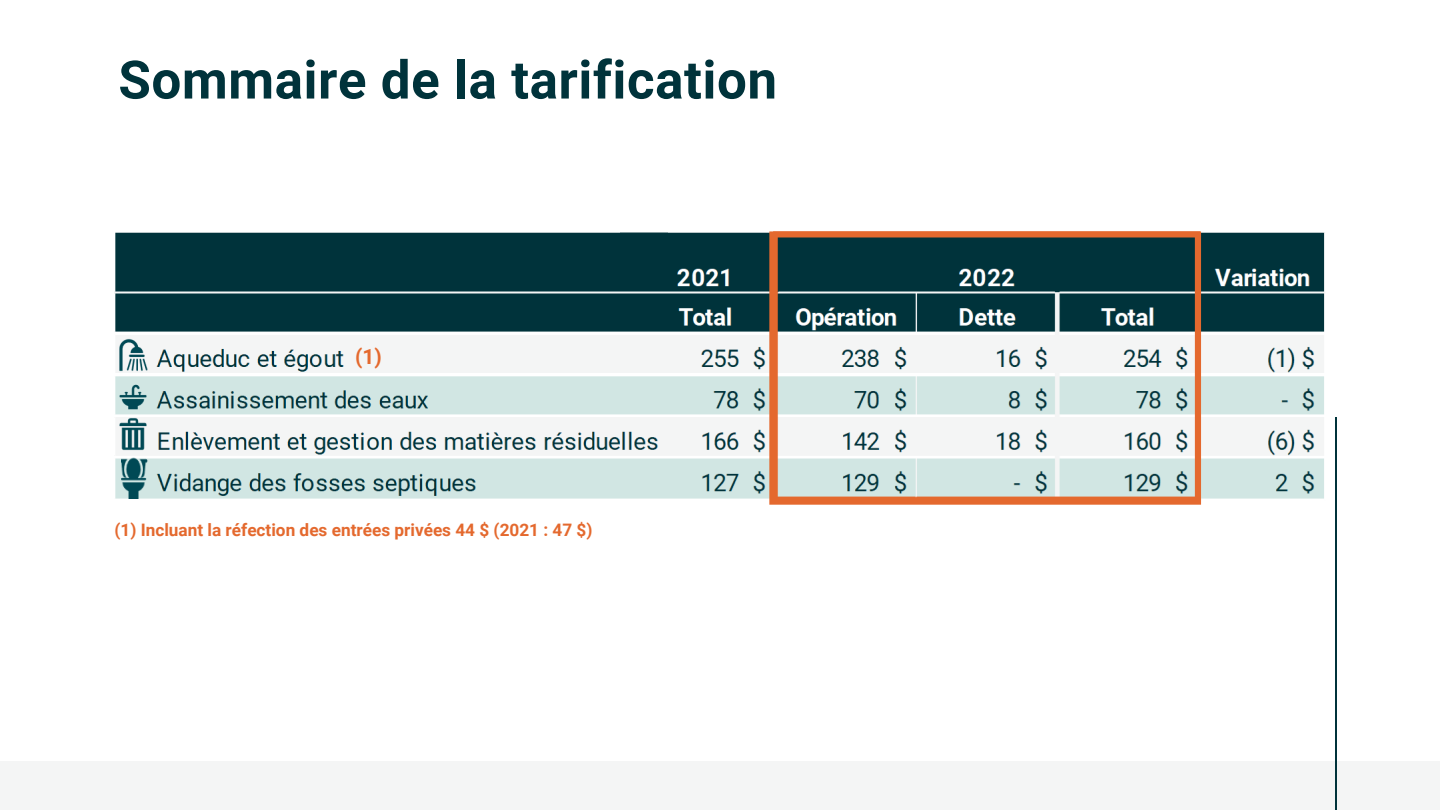
<style>
.page{position:relative;width:1440px;height:810px;background:#fff}
.page>*{position:absolute;margin:0;border:0;box-sizing:border-box;transform-origin:0 0}
.t1{font:700 52.9px "Roboto";letter-spacing:.01em;color:#00333b}
.t2{font:700 20.9px "Roboto";color:#e4692e}
.t3{font:700 17.2px "Roboto";color:#e4692e}
</style>
<div class="page">
<div style="left:0;top:761px;width:1440px;height:49px;background:#f4f5f5"></div>
<hr style="left:1335px;top:417px;width:2px;height:393px;background:#00333b">
<img style="left:667px;top:232px;width:658px;height:271px">
<img style="left:115px;top:232px;width:552px;height:267px">
<img style="left:115px;top:336px;width:37px;height:38px">
<img style="left:115px;top:378px;width:37px;height:75px">
<img style="left:121px;top:453px;width:31px;height:45px">
<svg style="left:769px;top:231px;width:432px;height:274px"></svg>
<h1 class="t1" style="left:118px;top:50px;width:660px">Sommaire de la tarification</h1>
<p class="t2" style="left:355px;top:344px;width:28px">(1)</p>
<p class="t3" style="left:115px;top:520px;width:479px">(1) Incluant la réfection des entrées privées 44 $ (2021 : 47 $)</p>
</div>
